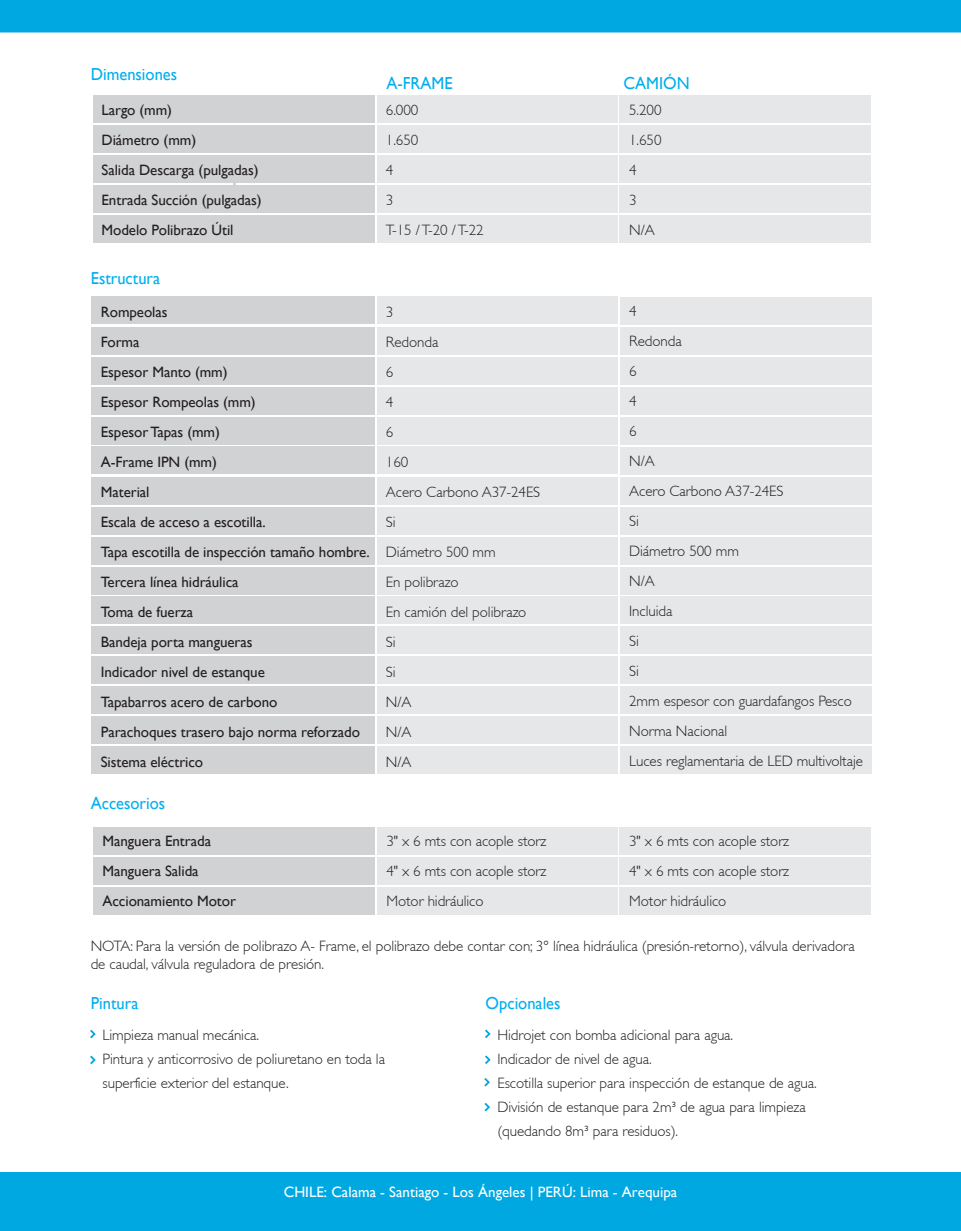
<style>
.page{position:relative;width:961px;height:1231px;background:#fff}
.page>*{position:absolute;margin:0;border:0;box-sizing:border-box;transform-origin:0 0}
.t1{font:17.4px "Gill Sans";color:#00aeef;scale:.95 1}
.t2{font:300 15px/30px "Gill Sans";letter-spacing:-.005em;color:#231f20}
.t3{font:15px/30px "Gill Sans";letter-spacing:-.005em;color:#231f20}
.t4{font:15px "Gill Sans";color:#fff}
</style>
<div class="page">
<div style="left:377px;top:95px;width:240px;height:28px;background:#e6e7e9"></div>
<div style="left:377px;top:125px;width:240px;height:28px;background:#e6e7e9"></div>
<div style="left:377px;top:155px;width:240px;height:28px;background:#e6e7e9"></div>
<div style="left:377px;top:185px;width:240px;height:28px;background:#e6e7e9"></div>
<div style="left:377px;top:215px;width:240px;height:28px;background:#e6e7e9"></div>
<div style="left:619px;top:95px;width:252px;height:28px;background:#e6e7e9"></div>
<div style="left:619px;top:125px;width:252px;height:28px;background:#e6e7e9"></div>
<div style="left:619px;top:155px;width:252px;height:28px;background:#e6e7e9"></div>
<div style="left:619px;top:185px;width:252px;height:28px;background:#e6e7e9"></div>
<div style="left:619px;top:215px;width:252px;height:28px;background:#e6e7e9"></div>
<div style="left:93px;top:95px;width:281px;height:28px;background:#d1d2d4"></div>
<div style="left:93px;top:125px;width:281px;height:28px;background:#d1d2d4"></div>
<div style="left:93px;top:155px;width:281px;height:28px;background:#d1d2d4"></div>
<div style="left:93px;top:185px;width:281px;height:28px;background:#d1d2d4"></div>
<div style="left:93px;top:215px;width:281px;height:28px;background:#d1d2d4"></div>
<div style="left:377px;top:826px;width:240px;height:28px;background:#e6e7e9"></div>
<div style="left:377px;top:856px;width:240px;height:28px;background:#e6e7e9"></div>
<div style="left:377px;top:887px;width:240px;height:27px;background:#e6e7e9"></div>
<div style="left:619px;top:826px;width:252px;height:28px;background:#e6e7e9"></div>
<div style="left:619px;top:856px;width:252px;height:28px;background:#e6e7e9"></div>
<div style="left:619px;top:887px;width:252px;height:27px;background:#e6e7e9"></div>
<div style="left:93px;top:826px;width:281px;height:28px;background:#d1d2d4"></div>
<div style="left:93px;top:856px;width:281px;height:28px;background:#d1d2d4"></div>
<div style="left:93px;top:887px;width:281px;height:27px;background:#d1d2d4"></div>
<div style="left:0;top:0;width:961px;height:32px;background:#00a8e2"></div>
<div style="left:91px;top:296px;width:283px;height:28px;background:#d1d2d4"></div>
<div style="left:377px;top:296px;width:241px;height:28px;background:#e6e7e9"></div>
<div style="left:91px;top:327px;width:283px;height:27px;background:#d1d2d4"></div>
<div style="left:377px;top:327px;width:241px;height:27px;background:#e6e7e9"></div>
<div style="left:620px;top:297px;width:251px;height:27px;background:#e6e7e9"></div>
<div style="left:620px;top:327px;width:251px;height:27px;background:#e6e7e9"></div>
<div style="left:91px;top:357px;width:283px;height:28px;background:#d1d2d4"></div>
<div style="left:377px;top:357px;width:241px;height:28px;background:#e6e7e9"></div>
<div style="left:91px;top:387px;width:283px;height:28px;background:#d1d2d4"></div>
<div style="left:377px;top:387px;width:241px;height:28px;background:#e6e7e9"></div>
<div style="left:620px;top:357px;width:251px;height:28px;background:#e6e7e9"></div>
<div style="left:620px;top:387px;width:251px;height:28px;background:#e6e7e9"></div>
<div style="left:91px;top:417px;width:283px;height:27px;background:#d1d2d4"></div>
<div style="left:377px;top:417px;width:241px;height:27px;background:#e6e7e9"></div>
<div style="left:620px;top:417px;width:251px;height:27px;background:#e6e7e9"></div>
<div style="left:91px;top:446px;width:283px;height:28px;background:#d1d2d4"></div>
<div style="left:377px;top:446px;width:241px;height:28px;background:#e6e7e9"></div>
<div style="left:91px;top:476px;width:283px;height:28px;background:#d1d2d4"></div>
<div style="left:377px;top:476px;width:241px;height:28px;background:#e6e7e9"></div>
<div style="left:620px;top:446px;width:251px;height:28px;background:#e6e7e9"></div>
<div style="left:620px;top:476px;width:251px;height:28px;background:#e6e7e9"></div>
<div style="left:91px;top:507px;width:283px;height:27px;background:#d1d2d4"></div>
<div style="left:377px;top:507px;width:241px;height:27px;background:#e6e7e9"></div>
<div style="left:91px;top:537px;width:283px;height:27px;background:#d1d2d4"></div>
<div style="left:377px;top:537px;width:241px;height:27px;background:#e6e7e9"></div>
<div style="left:620px;top:507px;width:251px;height:27px;background:#e6e7e9"></div>
<div style="left:620px;top:537px;width:251px;height:27px;background:#e6e7e9"></div>
<div style="left:91px;top:566px;width:283px;height:28px;background:#d1d2d4"></div>
<div style="left:377px;top:566px;width:241px;height:28px;background:#e6e7e9"></div>
<div style="left:620px;top:566px;width:251px;height:28px;background:#e6e7e9"></div>
<div style="left:91px;top:596px;width:283px;height:28px;background:#d1d2d4"></div>
<div style="left:377px;top:596px;width:241px;height:28px;background:#e6e7e9"></div>
<div style="left:620px;top:596px;width:251px;height:28px;background:#e6e7e9"></div>
<div style="left:91px;top:626px;width:283px;height:28px;background:#d1d2d4"></div>
<div style="left:377px;top:626px;width:241px;height:28px;background:#e6e7e9"></div>
<div style="left:620px;top:626px;width:251px;height:28px;background:#e6e7e9"></div>
<div style="left:91px;top:656px;width:283px;height:28px;background:#d1d2d4"></div>
<div style="left:377px;top:656px;width:241px;height:28px;background:#e6e7e9"></div>
<div style="left:91px;top:686px;width:283px;height:28px;background:#d1d2d4"></div>
<div style="left:377px;top:686px;width:241px;height:28px;background:#e6e7e9"></div>
<div style="left:620px;top:656px;width:251px;height:28px;background:#e6e7e9"></div>
<div style="left:620px;top:686px;width:251px;height:28px;background:#e6e7e9"></div>
<div style="left:91px;top:716px;width:283px;height:28px;background:#d1d2d4"></div>
<div style="left:377px;top:716px;width:241px;height:28px;background:#e6e7e9"></div>
<div style="left:91px;top:746px;width:283px;height:28px;background:#d1d2d4"></div>
<div style="left:377px;top:746px;width:241px;height:28px;background:#e6e7e9"></div>
<div style="left:620px;top:716px;width:251px;height:28px;background:#e6e7e9"></div>
<div style="left:620px;top:746px;width:251px;height:28px;background:#e6e7e9"></div>
<div style="left:0;top:1172px;width:961px;height:59px;background:#00a8e2"></div>
<svg style="left:90px;top:1029px;width:6px;height:9px"></svg>
<svg style="left:90px;top:1055px;width:6px;height:9px"></svg>
<svg style="left:485px;top:1029px;width:5px;height:9px"></svg>
<svg style="left:485px;top:1055px;width:5px;height:9px"></svg>
<svg style="left:484px;top:1078px;width:6px;height:8px"></svg>
<svg style="left:484px;top:1102px;width:6px;height:9px"></svg>
<p class="t1" style="left:91px;top:64px;width:92px">Dimensiones</p>
<p class="t1" style="left:386px;top:73px;width:71px">A-FRAME</p>
<p class="t1" style="left:623px;top:73px;width:71px">CAMIÓN</p>
<p class="t3" style="left:102px;top:95px;width:162px">Largo (mm)<br>Diámetro (mm)<br>Salida Descarga (pulgadas)<br>Entrada Succión (pulgadas)<br>Modelo Polibrazo Útil</p>
<p class="t2" style="left:386px;top:95px;width:99px">6.000<br>1.650<br>4<br>3<br>T-15 / T-20 / T-22</p>
<p class="t1" style="left:91px;top:268px;width:75px">Estructura</p>
<p class="t2" style="left:629px;top:95px;width:34px">5.200<br>1.650<br>4<br>3<br>N/A</p>
<p class="t3" style="left:101px;top:297px;width:270px">Rompeolas<br>Forma<br>Espesor Manto (mm)<br>Espesor Rompeolas (mm)<br>Espesor Tapas (mm)<br>A-Frame IPN (mm)<br>Material<br>Escala de acceso a escotilla.<br>Tapa escotilla de inspección tamaño hombre.<br>Tercera línea hidráulica<br>Toma de fuerza<br>Bandeja porta mangueras<br>Indicador nivel de estanque<br>Tapabarros acero de carbono<br>Parachoques trasero bajo norma reforzado<br>Sistema eléctrico</p>
<p class="t2" style="left:629px;top:296px;width:235px">4<br>Redonda<br>6<br>4<br>6<br>N/A<br>Acero Carbono A37-24ES<br>Si<br>Diámetro 500 mm<br>N/A<br>Incluida<br>Si<br>Si<br>2mm espesor con guardafangos Pesco<br>Norma Nacional<br>Luces reglamentaria de LED multivoltaje</p>
<p class="t2" style="left:386px;top:297px;width:156px">3<br>Redonda<br>6<br>4<br>6<br>160<br>Acero Carbono A37-24ES<br>Si<br>Diámetro 500 mm<br>En polibrazo<br>En camión del polibrazo<br>Si<br>Si<br>N/A<br>N/A<br>N/A</p>
<p class="t1" style="left:91px;top:793px;width:80px">Accesorios</p>
<p class="t3" style="left:102px;top:826px;width:135px">Manguera Entrada<br>Manguera Salida<br>Accionamiento Motor</p>
<p class="t2" style="left:386px;top:826px;width:161px;text-align:justify">3" x 6 mts con acople storz 4" x 6 mts con acople storz Motor hidráulico</p>
<p class="t2" style="left:629px;top:826px;width:161px;text-align:justify">3" x 6 mts con acople storz 4" x 6 mts con acople storz Motor hidráulico</p>
<p class="t2" style="left:91px;top:937px;width:765px;line-height:18px">NOTA: Para la versión de polibrazo A- Frame, el polibrazo debe contar con; 3° línea hidráulica (presión-retorno), válvula derivadora de caudal, válvula reguladora de presión.</p>
<p class="t1" style="left:91px;top:993px;width:52px">Pintura</p>
<p class="t2" style="left:102px;top:1023px;width:284px;line-height:24px">Limpieza manual mecánica.<br>Pintura y anticorrosivo de poliuretano en toda la superficie exterior del estanque.</p>
<p class="t1" style="left:485px;top:993px;width:80px">Opcionales</p>
<p class="t2" style="left:497px;top:1023px;width:321px;line-height:24px">Hidrojet con bomba adicional para agua.<br>Indicador de nivel de agua.<br>Escotilla superior para inspección de estanque de agua.<br>División de estanque para 2m³ de agua para limpieza (quedando 8m³ para residuos).</p>
<p class="t4" style="left:284px;top:1183px;width:395px">CHILE: Calama - Santiago - Los Ángeles | PERÚ: Lima - Arequipa</p>
</div>
